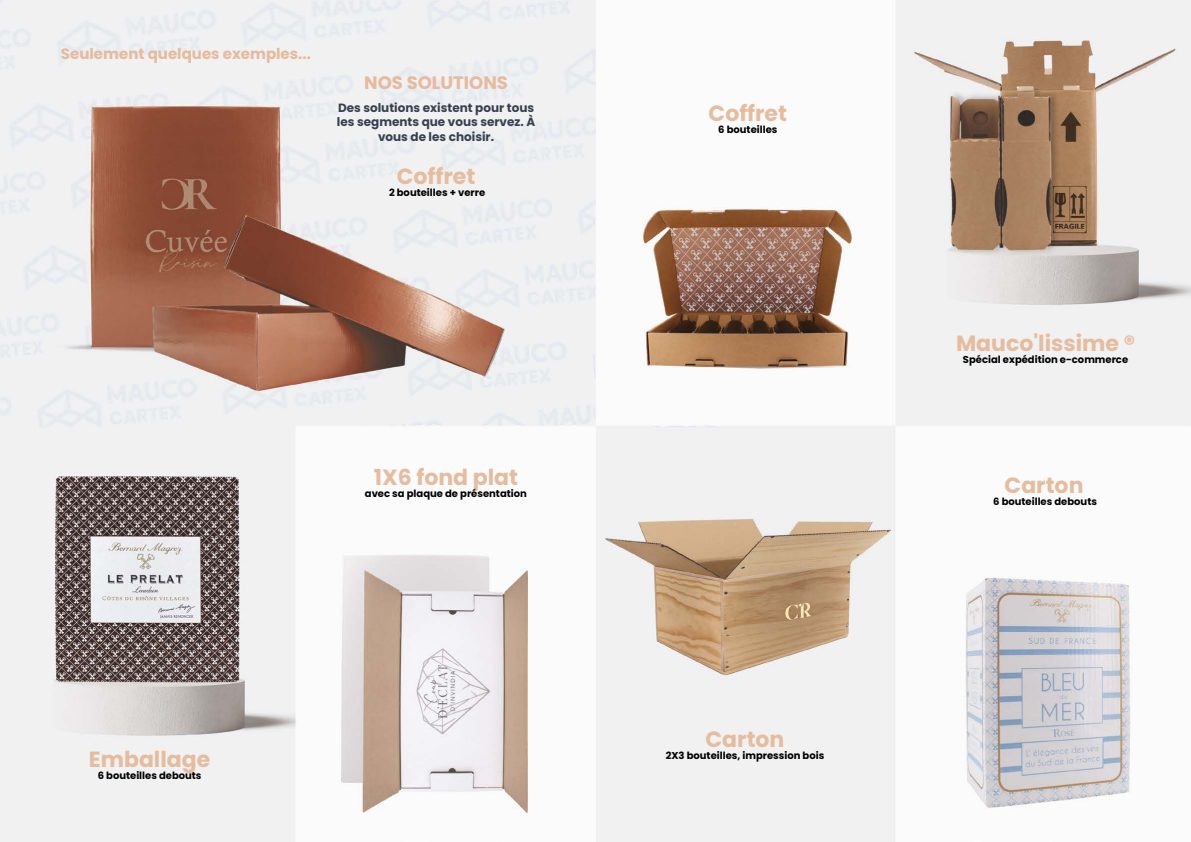
<style>
.page{position:relative;width:1191px;height:842px;background:#fff}
.page>*{position:absolute;margin:0;border:0;box-sizing:border-box;transform-origin:0 0}
.t1{font:700 22px "Poppins";color:#e6bc9e}
.t2{font:700 18px "Poppins";color:#e6ba9c}
.t3{font:700 15px "Poppins";color:#e6ba9c}
.t4{font:700 12px/14.4px "Poppins";color:#384050;text-align:center}
.t5{font:700 10px "Poppins";color:#000}
</style>
<div class="page">
<img style="left:0;top:0;width:1191px;height:842px">
<h3 class="t3" style="left:61px;top:45px;width:251px">Seulement quelques exemples...</h3>
<h2 class="t2" style="left:364px;top:73px;width:145px">NOS SOLUTIONS</h2>
<p class="t4" style="left:337px;top:100px;width:200px">Des solutions existent pour tous les segments que vous servez. À vous de les choisir.</p>
<h1 class="t1" style="left:397px;top:164px;width:80px">Coffret</h1>
<p class="t5" style="left:389px;top:187px;width:98px">2 bouteilles + verre</p>
<h1 class="t1" style="left:89px;top:746px;width:123px">Emballage</h1>
<p class="t5" style="left:98px;top:770px;width:105px">6 bouteilles debouts</p>
<h1 class="t1" style="left:374px;top:465px;width:146px">1X6 fond plat</h1>
<p class="t5" style="left:365px;top:488px;width:163px">avec sa plaque de présentation</p>
<h1 class="t1" style="left:708px;top:100px;width:80px">Coffret</h1>
<p class="t5" style="left:718px;top:124px;width:61px">6 bouteilles</p>
<h1 class="t1" style="left:705px;top:726px;width:80px">Carton</h1>
<p class="t5" style="left:665px;top:749px;width:160px">2X3 bouteilles, impression bois</p>
<h1 class="t1" style="left:956px;top:330px;width:180px">Mauco'lissime ®</h1>
<p class="t5" style="left:963px;top:353px;width:167px">Spécial expédition e-commerce</p>
<h1 class="t1" style="left:1004px;top:472px;width:80px">Carton</h1>
<p class="t5" style="left:993px;top:495px;width:105px">6 bouteilles debouts</p>
</div>
